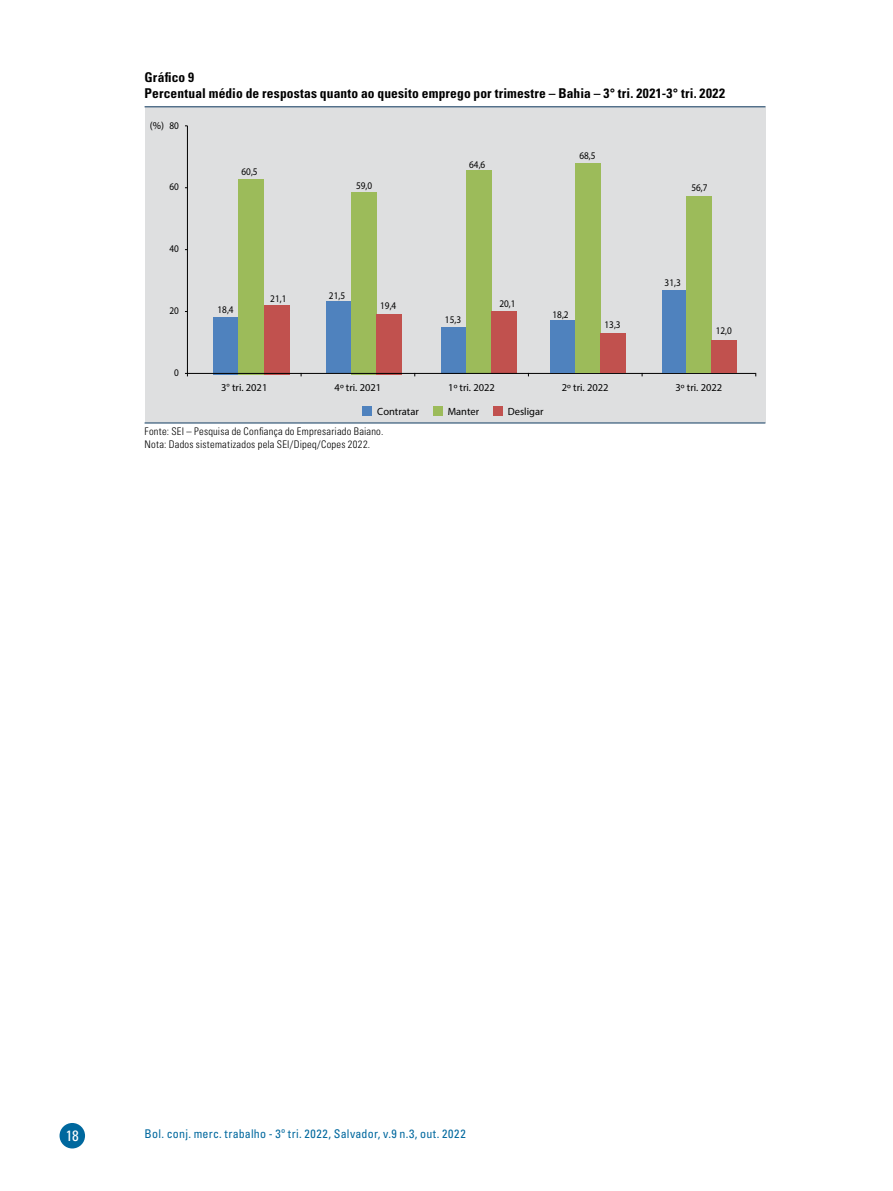
<style>
.page{position:relative;width:893px;height:1191px;background:#fff}
.page>*{position:absolute;margin:0;border:0;box-sizing:border-box;transform-origin:0 0}
.t1{font:condensed 15px "Univers LT Std";color:#fff}
.t2{font:700 condensed 13.5px/16.2px "Univers LT Std";letter-spacing:.01em;color:#000}
.t3{font:condensed 12px "Univers LT Std";letter-spacing:.02em;color:#00689e}
.t4{font:300 condensed 10.5px/13.5px "Univers LT Std";letter-spacing:.025em;color:#000}
.t5{font:condensed 10.5px "Univers LT Std";color:#010101}
.t6{font:10.2px "Univers LT Std";color:#010101;scale:.91 1}
</style>
<div class="page">
<div style="left:60px;top:1123px;width:25px;height:25px;background:#00689e;border-radius:50%"></div>
<div style="left:145px;top:107px;width:620px;height:316px;background:#dedfe0"></div>
<hr style="left:145px;top:422px;width:620px;height:1px;background:#2a5071">
<hr style="left:145px;top:106px;width:620px;height:1px;background:#2a5071">
<div style="left:214px;top:317px;width:25px;height:58px;background:#4f82be"></div>
<div style="left:326px;top:301px;width:26px;height:72px;background:#4f82be"></div>
<div style="left:442px;top:328px;width:25px;height:46px;background:#4f82be"></div>
<div style="left:239px;top:179px;width:25px;height:196px;background:#9cbb5a"></div>
<div style="left:352px;top:192px;width:25px;height:183px;background:#9cbb5a"></div>
<div style="left:467px;top:170px;width:25px;height:204px;background:#9cbb5a"></div>
<div style="left:377px;top:314px;width:25px;height:61px;background:#c1514e"></div>
<div style="left:492px;top:311px;width:25px;height:63px;background:#c1514e"></div>
<div style="left:264px;top:305px;width:25px;height:70px;background:#c1514e"></div>
<div style="left:362px;top:407px;width:10px;height:9px;background:#4f82be"></div>
<div style="left:433px;top:407px;width:9px;height:9px;background:#9cbb5a"></div>
<div style="left:493px;top:407px;width:9px;height:9px;background:#c1514f"></div>
<hr style="left:187px;top:373px;width:569px;height:1px;background:#000">
<hr style="left:187px;top:126px;width:1px;height:247px;background:#000">
<div style="left:550px;top:320px;width:25px;height:53px;background:#4f82be"></div>
<div style="left:662px;top:290px;width:25px;height:83px;background:#4f82be"></div>
<div style="left:575px;top:163px;width:25px;height:210px;background:#9cbb5a"></div>
<div style="left:687px;top:196px;width:25px;height:177px;background:#9cbb5a"></div>
<div style="left:600px;top:333px;width:25px;height:40px;background:#c1514e"></div>
<div style="left:712px;top:340px;width:25px;height:33px;background:#c1514e"></div>
<p class="t2" style="left:145px;top:69px;width:582px">Gráfico 9<br>Percentual médio de respostas quanto ao quesito emprego por trimestre – Bahia – 3° tri. 2021-3° tri. 2022</p>
<p class="t5" style="left:150px;top:119px;width:16px">(%)</p>
<p class="t6" style="left:169px;top:119px;width:12px">80</p>
<p class="t6" style="left:169px;top:181px;width:12px">60</p>
<p class="t6" style="left:169px;top:242px;width:12px">40</p>
<p class="t6" style="left:169px;top:304px;width:12px">20</p>
<p class="t6" style="left:174px;top:366px;width:7px">0</p>
<p class="t6" style="left:242px;top:165px;width:19px">60,5</p>
<p class="t6" style="left:218px;top:304px;width:19px">18,4</p>
<p class="t6" style="left:270px;top:292px;width:19px">21,1</p>
<p class="t6" style="left:356px;top:179px;width:19px">59,0</p>
<p class="t6" style="left:469px;top:158px;width:19px">64,6</p>
<p class="t6" style="left:579px;top:149px;width:19px">68,5</p>
<p class="t6" style="left:329px;top:289px;width:19px">21,5</p>
<p class="t6" style="left:380px;top:299px;width:19px">19,4</p>
<p class="t6" style="left:499px;top:297px;width:19px">20,1</p>
<p class="t6" style="left:445px;top:313px;width:19px">15,3</p>
<p class="t6" style="left:552px;top:308px;width:19px">18,2</p>
<p class="t6" style="left:605px;top:318px;width:19px">13,3</p>
<p class="t6" style="left:691px;top:181px;width:19px">56,7</p>
<p class="t6" style="left:665px;top:276px;width:19px">31,3</p>
<p class="t6" style="left:716px;top:325px;width:19px">12,0</p>
<p class="t5" style="left:221px;top:381px;width:48px">3° tri. 2021</p>
<p class="t5" style="left:335px;top:381px;width:48px">4º tri. 2021</p>
<p class="t5" style="left:448px;top:381px;width:48px">1º tri. 2022</p>
<p class="t5" style="left:562px;top:381px;width:48px">2º tri. 2022</p>
<p class="t5" style="left:676px;top:381px;width:48px">3º tri. 2022</p>
<p class="t5" style="left:377px;top:405px;width:43px">Contratar</p>
<p class="t5" style="left:448px;top:405px;width:33px">Manter</p>
<p class="t5" style="left:508px;top:405px;width:37px">Desligar</p>
<p class="t4" style="left:145px;top:424px;width:240px">Fonte: SEI – Pesquisa de Confiança do Empresariado Baiano.<br>Nota: Dados sistematizados pela SEI/Dipeq/Copes 2022.</p>
<h1 class="t1" style="left:66px;top:1126px;width:15px">18</h1>
<p class="t3" style="left:145px;top:1126px;width:323px">Bol. conj. merc. trabalho - 3º tri. 2022, Salvador, v.9 n.3, out. 2022</p>
</div>
